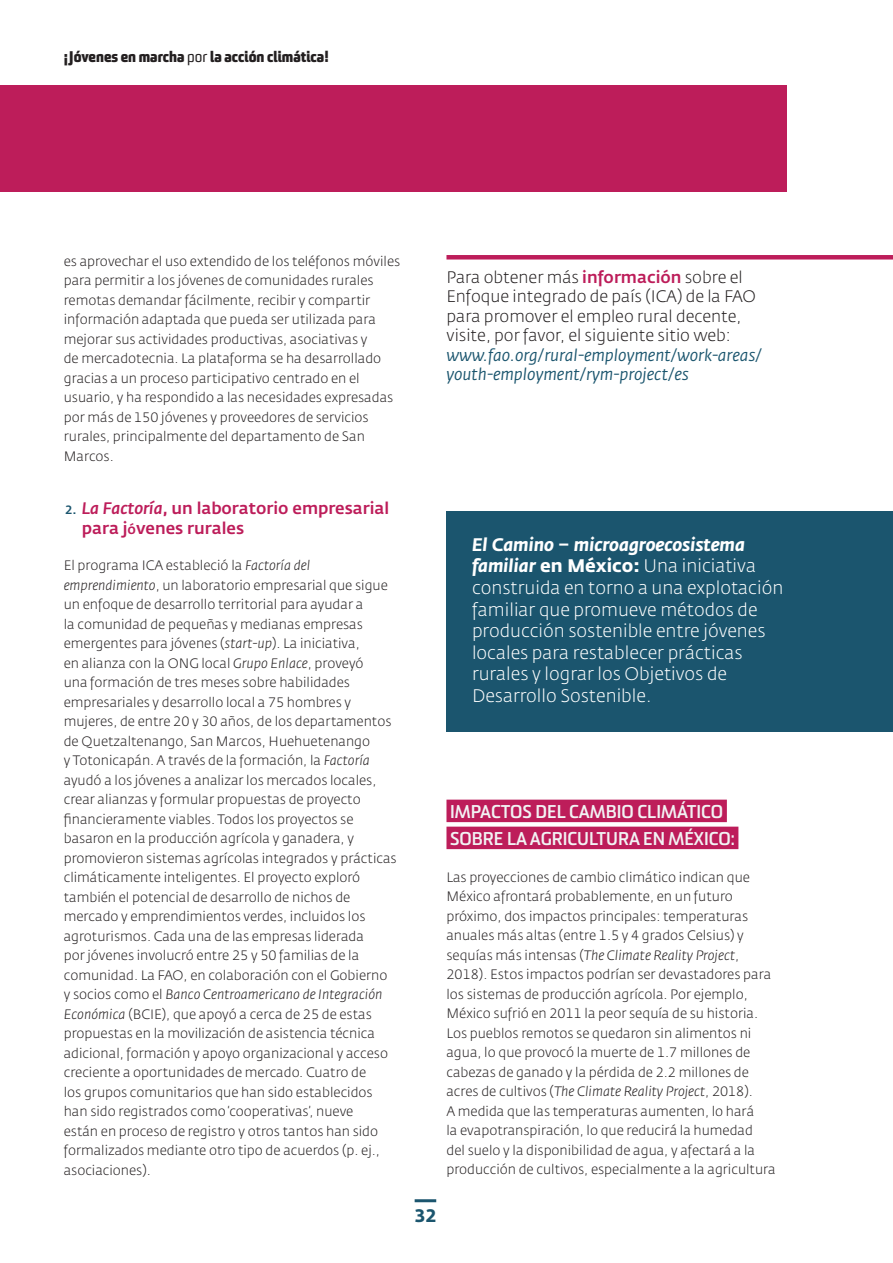
<style>
.page{position:relative;width:893px;height:1263px;background:#fff}
.page>*{position:absolute;margin:0;border:0;box-sizing:border-box;transform-origin:0 0}
.Titolo_Case_R{font:300 18px/21.6px "Fedra Sans Std";color:#fff}
.Sub_Title{font:700 18px/27px "Sommet";color:#f2f3f4}
.t1{font:700 18px "Fedra Sans Std";color:#1b556e}
.Info_R{font:300 16.5px/19.5px "Fedra Sans Std";color:#231f20}
.t2{font:500 16.5px/19.5px "Fedra Sans Std";color:#bd1d5a}
.t3{font:800 15px "Sommet";color:#231f20}
.t4{font:300 13.5px/19.5px "Fedra Sans Std";color:#231f20}
.s1{font-weight:400}
.s2{font-size:12px;color:#1b556e}
.s3{font-style:italic}
.s4{font-size:13.5px}
.s5{font-weight:500;color:#bd1d5a}
.s6{font-weight:400;font-style:italic;color:#1b556e}
.s7{font-weight:700;font-style:italic}
.s8{font-weight:700}
</style>
<div class="page">
<hr style="left:415px;top:1199px;width:21px;height:3px;background:#1b556e">
<div style="left:0;top:86px;width:787px;height:106px;background:#bd1d5a"></div>
<hr style="left:446px;top:255px;width:447px;height:4px;background:#bd1d5a">
<div style="left:446px;top:511px;width:447px;height:220px;background:#1b556e"></div>
<div style="left:446px;top:800px;width:281px;height:22px;background:#bd1d5a"></div>
<div style="left:446px;top:827px;width:292px;height:22px;background:#bd1d5a"></div>
<p class="t3" style="left:64px;top:47px;width:266px">¡Jóvenes en marcha <span class="s1">por</span> la acción climática!</p>
<p class="t4" style="left:64px;top:251px;width:338px">es aprovechar el uso extendido de los teléfonos móviles para permitir a los jóvenes de comunidades rurales remotas demandar fácilmente, recibir y compartir información adaptada que pueda ser utilizada para mejorar sus actividades productivas, asociativas y<br>de mercadotecnia. La plataforma se ha desarrollado gracias a un proceso participativo centrado en el usuario, y ha respondido a las necesidades expresadas por más de 150 jóvenes y proveedores de servicios rurales, principalmente del departamento de San Marcos.</p>
<p class="t2" style="left:82px;top:499px;width:309px;text-indent:-16px"><span class="s2">2.</span> <span class="s3">La Factoría</span>, un laboratorio empresarial para j<span class="s4">ó</span>venes rurales</p>
<p class="t4" style="left:64px;top:556px;width:334px">El programa ICA estableció la <span class="s3">Factoría del emprendimiento</span>, un laboratorio empresarial que sigue un enfoque de desarrollo territorial para ayudar a<br>la comunidad de pequeñas y medianas empresas emergentes para jóvenes (<span class="s3">start-up</span>). La iniciativa,<br>en alianza con la ONG local <span class="s3">Grupo Enlace</span>, proveyó<br>una formación de tres meses sobre habilidades empresariales y desarrollo local a 75 hombres y mujeres, de entre 20 y 30 años, de los departamentos de Quetzaltenango, San Marcos, Huehuetenango<br>y Totonicapán. A través de la formación, la <span class="s3">Factoría </span>ayudó a los jóvenes a analizar los mercados locales, crear alianzas y formular propuestas de proyecto financieramente viables. Todos los proyectos se basaron en la producción agrícola y ganadera, y promovieron sistemas agrícolas integrados y prácticas climáticamente inteligentes. El proyecto exploró también el potencial de desarrollo de nichos de mercado y emprendimientos verdes, incluidos los agroturismos. Cada una de las empresas liderada<br>por jóvenes involucró entre 25 y 50 familias de la comunidad. La FAO, en colaboración con el Gobierno y socios como el <span class="s3">Banco Centroamericano de Integración Económica</span> (BCIE), que apoyó a cerca de 25 de estas propuestas en la movilización de asistencia técnica adicional, formación y apoyo organizacional y acceso creciente a oportunidades de mercado. Cuatro de<br>los grupos comunitarios que han sido establecidos han sido registrados como ‘cooperativas’, nueve<br>están en proceso de registro y otros tantos han sido formalizados mediante otro tipo de acuerdos (p. ej., asociaciones).</p>
<p class="Info_R" style="left:446px;top:267px;width:317px">Para obtener más <span class="s5">información</span> sobre el Enfoque integrado de país (ICA) de la FAO para promover el empleo rural decente, visite, por favor, el siguiente sitio web: <span class="s6">www.fao.org/rural-employment/work-areas/ youth-employment/rym-project/es</span></p>
<p class="Titolo_Case_R" style="left:472px;top:534px;width:313px"><span class="s7">El Camino</span> <span class="s8">–</span> <span class="s7">microagroecosistema familiar</span> <span class="s8">en México:</span> Una iniciativa construida en torno a una explotación familiar que promueve métodos de producción sostenible entre jóvenes locales para restablecer prácticas rurales y lograr los Objetivos de Desarrollo Sostenible.</p>
<p class="Sub_Title" style="left:450px;top:798px;width:286px">IMPACTOS DEL CAMBIO CLIMÁTICO<br>SOBRE LA AGRICULTURA EN MÉXICO:</p>
<p class="t4" style="left:446px;top:867px;width:331px">Las proyecciones de cambio climático indican que México afrontará probablemente, en un futuro próximo, dos impactos principales: temperaturas anuales más altas (entre 1.5 y 4 grados Celsius) y sequías más intensas (<span class="s3">The Climate Reality Project</span>, 2018). Estos impactos podrían ser devastadores para los sistemas de producción agrícola. Por ejemplo, México sufrió en 2011 la peor sequía de su historia.<br>Los pueblos remotos se quedaron sin alimentos ni agua, lo que provocó la muerte de 1.7 millones de cabezas de ganado y la pérdida de 2.2 millones de acres de cultivos (<span class="s3">The Climate Reality Project</span>, 2018).<br>A medida que las temperaturas aumenten, lo hará<br>la evapotranspiración, lo que reducirá la humedad<br>del suelo y la disponibilidad de agua, y afectará a la producción de cultivos, especialmente a la agricultura</p>
<h1 class="t1" style="left:415px;top:1204px;width:23px">32</h1>
</div>
